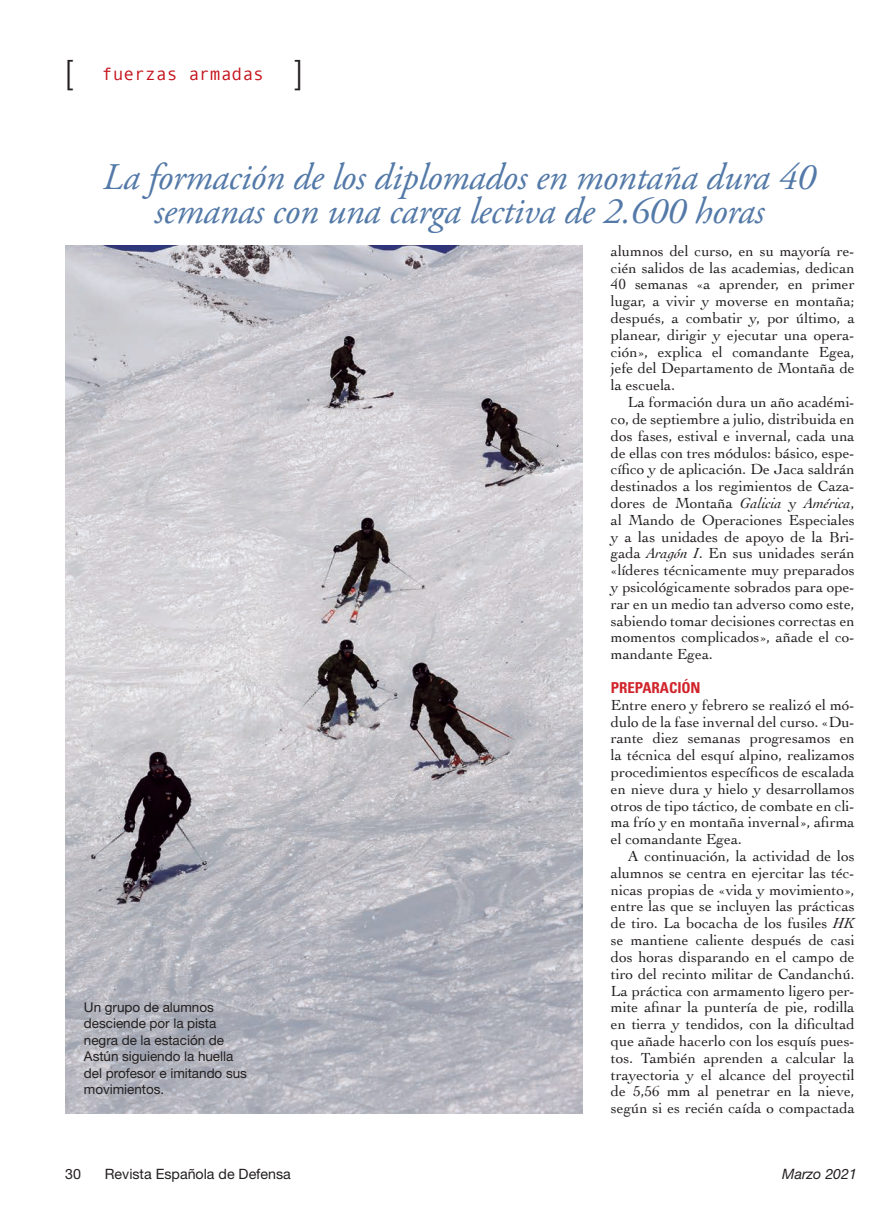
<style>
.page{position:relative;width:893px;height:1217px;background:#fff}
.page>*{position:absolute;margin:0;border:0;box-sizing:border-box;transform-origin:0 0}
.Sumarioaviación{font:italic 37.5px/34.5px "Adobe Garamond Pro";letter-spacing:-.01em;color:#5379a8;text-align:center}
.t1{font:300 33px "Helvetica Neue";color:#231f20}
.t2{font:18px "Monotypecom";color:#c4121a}
.Texto_general{font:15.3px/16.8px "Cochin";color:#231f20;text-align:justify}
.Ladillo{font:700 condensed 15px "Univers";letter-spacing:-.005em;color:#d1232a}
.t3{font:14.25px "Helvetica Neue";color:#231f20}
.t4{font:italic 14.25px "Helvetica Neue";color:#231f20}
.Pie_de_foto{font:13.5px/16.5px "Helvetica Neue";letter-spacing:-.005em;color:#231f20}
.s1{font-family:"Helvetica Neue";font-weight:300;font-size:33px;color:#231f20}
.s2{font-style:italic}
</style>
<div class="page">
<img style="left:65px;top:245px;width:518px;height:868px">
<p class="t1" style="left:65px;top:52px;width:9px">[</p>
<p class="t2" style="left:102px;top:64px;width:202px">fuerzas armadas <span class="s1">]</span></p>
<p class="Sumarioaviación" style="left:103px;top:160px;width:714px">La formación de los diplomados en montaña dura 40 semanas con una carga lectiva de 2.600 horas</p>
<p class="Pie_de_foto" style="left:84px;top:998px;width:164px">Un grupo de alumnos desciende por la pista negra de la estación de<br>Astún siguiendo la huella del profesor e imitando sus movimientos.</p>
<p class="Texto_general" style="left:611px;top:242px;width:245px">alumnos del curso, en su mayoría re&shy;cién salidos de las academias, dedican 40 semanas «a aprender, en primer lugar, a vivir y moverse en montaña; después, a combatir y, por último, a planear, dirigir y ejecutar una opera&shy;ción», explica el comandante Egea, jefe del Departamento de Montaña de la escuela.</p>
<p class="Texto_general" style="left:611px;top:393px;width:245px;text-indent:17px">La formación dura un año académi&shy;co, de septiembre a julio, distribuida en dos fases, estival e invernal, cada una de ellas con tres módulos: básico, espe&shy;cífico y de aplicación. De Jaca saldrán destinados a los regimientos de Caza&shy;dores de Montaña <span class="s2">Galicia</span> y <span class="s2">América</span>, al Mando de Operaciones Especiales y a las unidades de apoyo de la Bri&shy;gada <span class="s2">Aragón I</span>. En sus unidades serán «líderes técnicamente muy preparados y psicológicamente sobrados para ope&shy;rar en un medio tan adverso como este, sabiendo tomar decisiones correctas en momentos complicados», añade el co&shy;mandante Egea.</p>
<p class="Ladillo" style="left:611px;top:678px;width:91px">PREPARACIÓN</p>
<p class="Texto_general" style="left:611px;top:695px;width:245px">Entre enero y febrero se realizó el mó&shy;dulo de la fase invernal del curso. «Du&shy;rante diez semanas progresamos en la técnica del esquí alpino, realizamos procedimientos específicos de escalada en nieve dura y hielo y desarrollamos otros de tipo táctico, de combate en cli&shy;ma frío y en montaña invernal», afirma el comandante Egea.</p>
<p class="Texto_general" style="left:611px;top:846px;width:245px;text-indent:17px">A continuación, la actividad de los alumnos se centra en ejercitar las téc&shy;nicas propias de «vida y movimiento», entre las que se incluyen las prácticas de tiro. La bocacha de los fusiles <span class="s2">HK </span>se mantiene caliente después de casi dos horas disparando en el campo de tiro del recinto militar de Candanchú.<br>La práctica con armamento ligero per&shy;mite afinar la puntería de pie, rodilla en tierra y tendidos, con la dificultad que añade hacerlo con los esquís pues&shy;tos. También aprenden a calcular la trayectoria y el alcance del proyectil de 5,56 mm al penetrar en la nieve, según si es recién caída o compactada</p>
<p class="t3" style="left:65px;top:1164px;width:17px">30</p>
<p class="t3" style="left:105px;top:1164px;width:188px">Revista Española de Defensa</p>
<p class="t4" style="left:782px;top:1164px;width:76px">Marzo 2021</p>
</div>
